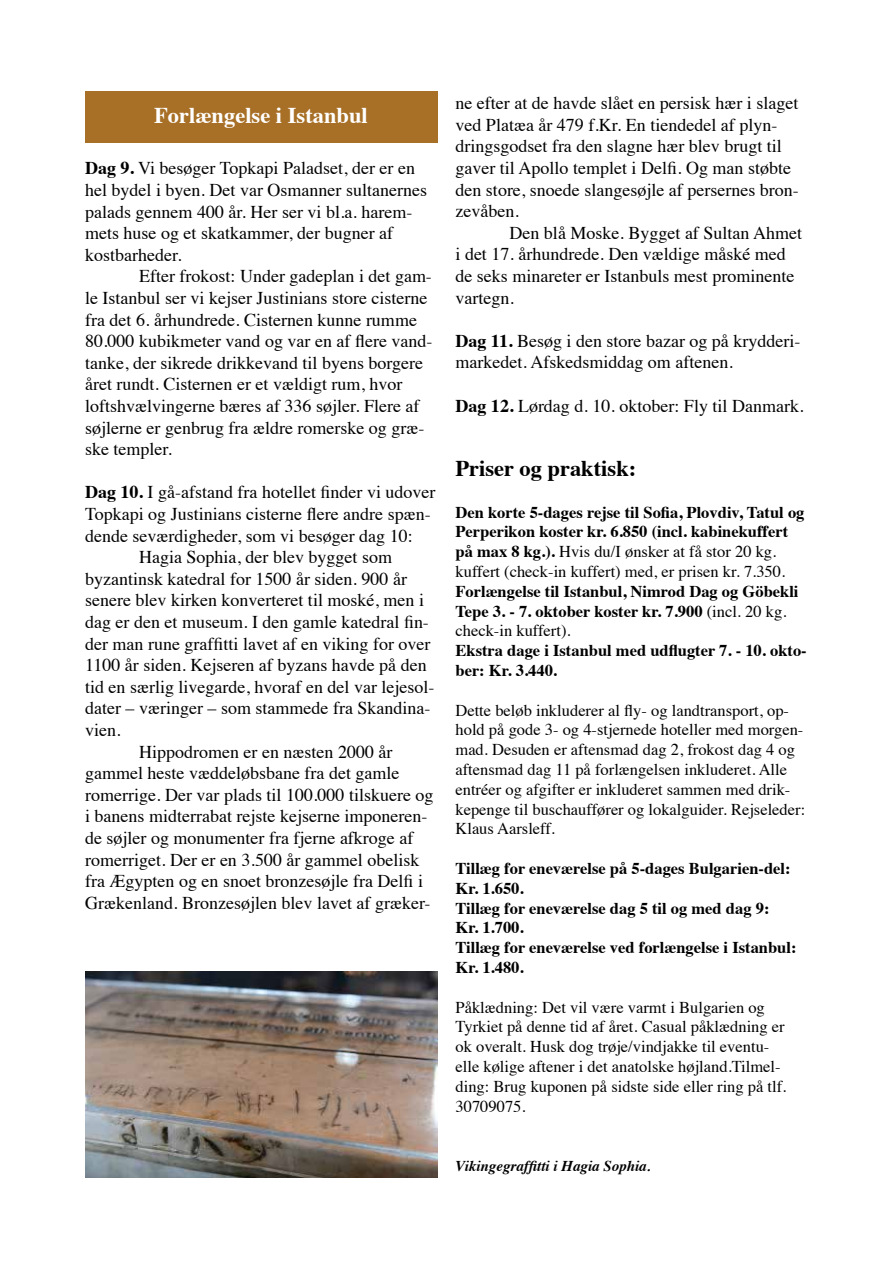
<style>
.page{position:relative;width:893px;height:1263px;background:#fff}
.page>*{position:absolute;margin:0;border:0;box-sizing:border-box;transform-origin:0 0}
.t1{font:700 22.5px "Times";color:#fff}
.t2{font:700 22.5px "Times";color:#000}
.t3{font:18px/21.6px "Times";color:#000}
.t4{font:16.5px/19.8px "Times";color:#000}
.t5{font:700 16.5px/19.8px "Times";color:#000}
.t6{font:italic 700 15px "Times";color:#000}
.s1{font-weight:700}
.s2{font-weight:400}
</style>
<div class="page">
<img style="left:85px;top:971px;width:352px;height:207px">
<div style="left:85px;top:91px;width:352px;height:52px;background:#a87026"></div>
<p class="t1" style="left:154px;top:94px;width:215px">Forlængelse i Istanbul</p>
<p class="t3" style="left:85px;top:156px;width:343px"><span class="s1">Dag 9.</span> Vi besøger Topkapi Paladset, der er en hel bydel i byen. Det var Osmanner sultanernes palads gennem 400 år. Her ser vi bl.a. harem&shy;mets huse og et skatkammer, der bugner af kostbarheder.</p>
<p class="t3" style="left:85px;top:264px;width:349px;text-indent:54px">Efter frokost: Under gadeplan i det gam&shy;le Istanbul ser vi kejser Justinians store cisterne fra det 6. århundrede. Cisternen kunne rumme 80.000 kubikmeter vand og var en af flere vand&shy;tanke, der sikrede drikkevand til byens borgere året rundt. Cisternen er et vældigt rum, hvor loftshvælvingerne bæres af 336 søjler. Flere af søjlerne er genbrug fra ældre romerske og græ&shy;ske templer.</p>
<p class="t3" style="left:85px;top:480px;width:352px"><span class="s1">Dag 10.</span> I gå-afstand fra hotellet finder vi udover</p>
<p class="t3" style="left:85px;top:502px;width:347px">Topkapi og Justinians cisterne flere andre spæn-</p>
<p class="t3" style="left:85px;top:523px;width:329px">dende seværdigheder, som vi besøger dag 10:</p>
<p class="t3" style="left:139px;top:545px;width:254px">Hagia Sophia, der blev bygget som</p>
<p class="t3" style="left:85px;top:566px;width:323px">byzantinsk katedral for 1500 år siden. 900 år</p>
<p class="t3" style="left:85px;top:588px;width:340px">senere blev kirken konverteret til moské, men i</p>
<p class="t3" style="left:85px;top:610px;width:345px">dag er den et museum. I den gamle katedral fin-</p>
<p class="t3" style="left:85px;top:631px;width:347px">der man rune graffitti lavet af en viking for over</p>
<p class="t3" style="left:85px;top:653px;width:343px">1100 år siden. Kejseren af byzans havde på den</p>
<p class="t3" style="left:85px;top:674px;width:351px">tid en særlig livegarde, hvoraf en del var lejesol-</p>
<p class="t3" style="left:85px;top:696px;width:347px">dater – væringer – som stammede fra Skandina-</p>
<p class="t3" style="left:85px;top:718px;width:37px">vien.</p>
<p class="t3" style="left:139px;top:739px;width:255px">Hippodromen er en næsten 2000 år</p>
<p class="t3" style="left:85px;top:761px;width:316px">gammel heste væddeløbsbane fra det gamle</p>
<p class="t3" style="left:85px;top:782px;width:350px">romerrige. Der var plads til 100.000 tilskuere og</p>
<p class="t3" style="left:85px;top:804px;width:344px">i banens midterrabat rejste kejserne imponeren-</p>
<p class="t3" style="left:85px;top:826px;width:330px">de søjler og monumenter fra fjerne afkroge af</p>
<p class="t3" style="left:85px;top:847px;width:336px">romerriget. Der er en 3.500 år gammel obelisk</p>
<p class="t3" style="left:85px;top:869px;width:339px">fra Ægypten og en snoet bronzesøjle fra Delfi i</p>
<p class="t3" style="left:85px;top:890px;width:347px">Grækenland. Bronzesøjlen blev lavet af græker-</p>
<p class="t3" style="left:455px;top:91px;width:345px">ne efter at de havde slået en persisk hær i slaget ved Platæa år 479 f.Kr. En tiendedel af plyn&shy;dringsgodset fra den slagne hær blev brugt til gaver til Apollo templet i Delfi. Og man støbte den store, snoede slangesøjle af persernes bron&shy;zevåben.</p>
<p class="t3" style="left:455px;top:220px;width:348px;text-indent:54px">Den blå Moske. Bygget af Sultan Ahmet i det 17. århundrede. Den vældige måské med de seks minareter er Istanbuls mest prominente vartegn.</p>
<p class="t3" style="left:455px;top:328px;width:346px"><span class="s1">Dag 11.</span> Besøg i den store bazar og på krydderi&shy;markedet. Afskedsmiddag om aftenen.</p>
<p class="t3" style="left:455px;top:393px;width:349px"><span class="s1">Dag 12.</span> Lørdag d. 10. oktober: Fly til Danmark.</p>
<p class="t2" style="left:455px;top:447px;width:182px">Priser og praktisk:</p>
<p class="t5" style="left:455px;top:500px;width:350px">Den korte 5-dages rejse til Sofia, Plovdiv, Tatul og Perperikon koster kr. 6.850 (incl. kabinekuffert på max 8 kg.). <span class="s2">Hvis du/I ønsker at få stor 20 kg. kuffert (check-in kuffert) med, er prisen kr. 7.350.</span></p>
<p class="t5" style="left:455px;top:579px;width:345px">Forlængelse til Istanbul, Nimrod Dag og Göbekli<br>Tepe 3. - 7. oktober koster kr. 7.900 <span class="s2">(incl. 20 kg. check-in kuffert).</span></p>
<p class="t5" style="left:455px;top:639px;width:353px">Ekstra dage i Istanbul med udflugter 7. - 10. okto&shy;ber: Kr. 3.440.</p>
<p class="t4" style="left:455px;top:699px;width:351px">Dette beløb inkluderer al fly- og landtransport, op&shy;hold på gode 3- og 4-stjernede hoteller med morgen&shy;mad. Desuden er aftensmad dag 2, frokost dag 4 og aftensmad dag 11 på forlængelsen inkluderet. Alle entréer og afgifter er inkluderet sammen med drik&shy;kepenge til buschauffører og lokalguider. Rejseleder:<br>Klaus Aarsleff.</p>
<p class="t5" style="left:455px;top:857px;width:343px">Tillæg for eneværelse på 5-dages Bulgarien-del:<br>Kr. 1.650.<br>Tillæg for eneværelse dag 5 til og med dag 9:<br>Kr. 1.700.<br>Tillæg for eneværelse ved forlængelse i Istanbul:<br>Kr. 1.480.</p>
<p class="t4" style="left:455px;top:996px;width:332px">Påklædning: Det vil være varmt i Bulgarien og Tyrkiet på denne tid af året. Casual påklædning er ok overalt. Husk dog trøje/vindjakke til eventu&shy;elle kølige aftener i det anatolske højland.Tilmel&shy;ding: Brug kuponen på sidste side eller ring på tlf.<br>30709075.</p>
<p class="t6" style="left:455px;top:1152px;width:197px">Vikingegraffitti i Hagia Sophia.</p>
</div>
